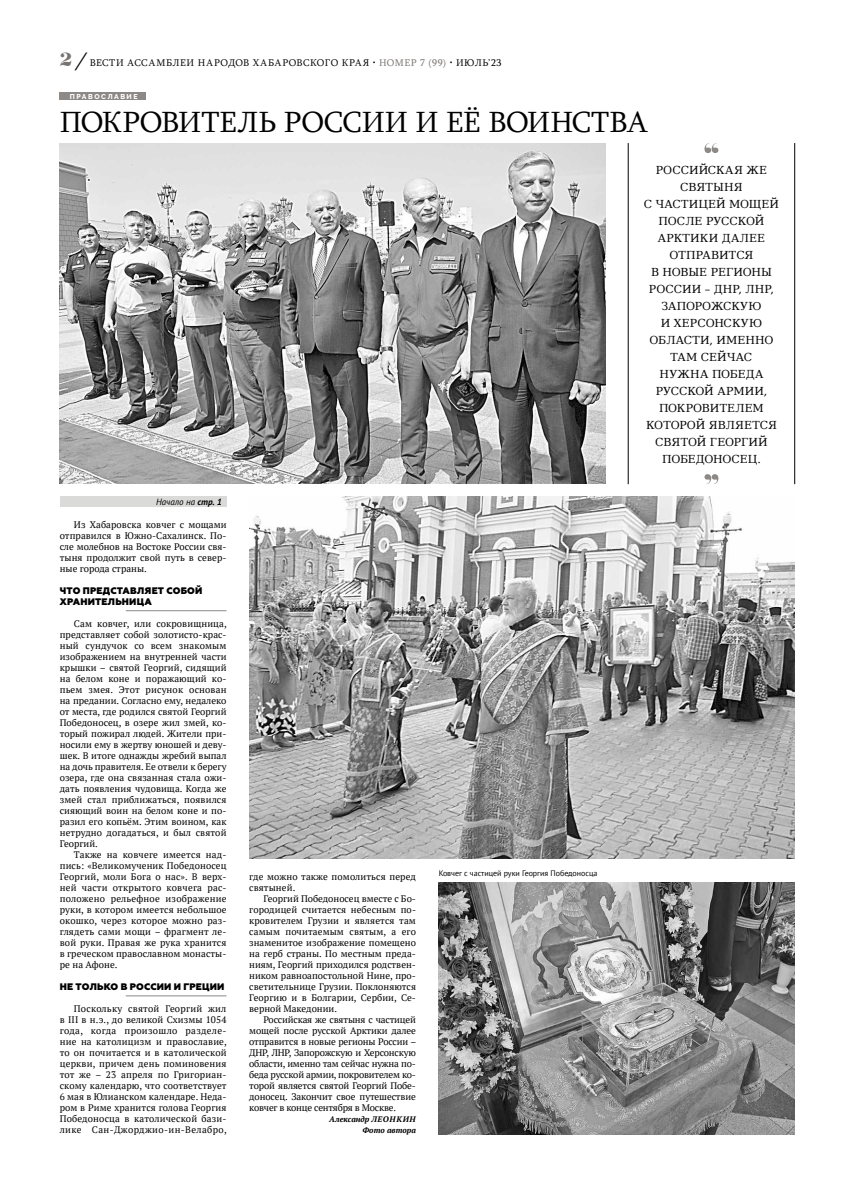
<style>
.page{position:relative;width:842px;height:1191px;background:#fff}
.page>*{position:absolute;margin:0;border:0;box-sizing:border-box;transform-origin:0 0}
.t1{font:30px "Sylfaen";letter-spacing:-.01em;color:#000}
.t2{font:11px/17px "DejaVu Serif";letter-spacing:.005em;color:#000;text-align:center}
.t3{font:10px "Sylfaen";letter-spacing:.055em;color:#000}
.t4{font:9.5px/11px "PT Serif";letter-spacing:.005em;color:#000;text-align:justify}
.t5{font:800 9.5px/11px "Geometria";letter-spacing:.02em;color:#000}
.t6{font:italic 9px "PT Sans";color:#000}
.t7{font:8px "PT Sans";color:#000}
.t8{font:italic 700 8px/11px "PT Serif";color:#000;text-align:right}
.t9{font:800 7px "Raleway";letter-spacing:.21em;color:#fff}
.s1{font-family:"Bradobrei";font-size:18px;color:#787370}
.s2{font-family:"Bradobrei";font-size:18px}
.s3{color:#787370}
.s4{font-weight:700}
</style>
<div class="page">
<div style="left:60px;top:496px;width:167px;height:11px;background:#dadad9"></div>
<hr style="left:794px;top:143px;width:1px;height:341px;background:#000">
<hr style="left:628px;top:143px;width:1px;height:341px;background:#000">
<svg style="left:704px;top:143px;width:14px;height:10px"></svg>
<svg style="left:704px;top:474px;width:14px;height:10px"></svg>
<hr style="left:126px;top:610px;width:100px;height:1px;background:#8c8986">
<hr style="left:126px;top:995px;width:100px;height:1px;background:#8c8986">
<img style="left:60px;top:143px;width:545px;height:340px">
<img style="left:249px;top:496px;width:546px;height:363px">
<img style="left:439px;top:882px;width:356px;height:252px">
<div style="left:60px;top:93px;width:86px;height:7px;background:#8c8986"></div>
<p class="t3" style="left:60px;top:56px;width:443px"><span class="s1">2</span><span class="s2">/</span>ВЕСТИ АССАМБЛЕИ НАРОДОВ ХАБАРОВСКОГО КРАЯ • <span class="s3">НОМЕР 7 (99)</span> • ИЮЛЬ’23</p>
<p class="t9" style="left:70px;top:93px;width:69px">ПРАВОСЛАВИЕ</p>
<h1 class="t1" style="left:60px;top:102px;width:590px">ПОКРОВИТЕЛЬ РОССИИ И ЕЁ ВОИНСТВА</h1>
<p class="t6" style="left:156px;top:496px;width:67px">Начало на <span class="s4">стр. 1</span></p>
<p class="t4" style="left:60px;top:519px;width:168px;text-indent:14px">Из Хабаровска ковчег с мощами отправился в Южно-Сахалинск. По&shy;сле молебнов на Востоке России свя&shy;тыня продолжит свой путь в север&shy;ные города страны.</p>
<p class="t5" style="left:60px;top:585px;width:144px">ЧТО ПРЕДСТАВЛЯЕТ СОБОЙ<br>ХРАНИТЕЛЬНИЦА</p>
<p class="t4" style="left:60px;top:618px;width:169px;text-indent:14px">Сам ковчег, или сокровищница, представляет собой золотисто-крас&shy;ный сундучок со всем знакомым изображением на внутренней части крышки – святой Георгий, сидящий на белом коне и поражающий ко&shy;пьем змея. Этот рисунок основан на предании. Согласно ему, недалеко от места, где родился святой Георгий Победоносец, в озере жил змей, ко&shy;торый пожирал людей. Жители при&shy;носили ему в жертву юношей и деву&shy;шек. В итоге однажды жребий выпал на дочь правителя. Ее отвели к берегу озера, где она связанная стала ожи&shy;дать появления чудовища. Когда же змей стал приближаться, появился сияющий воин на белом коне и по&shy;разил его копьём. Этим воином, как нетрудно догадаться, и был святой Георгий.</p>
<p class="t4" style="left:60px;top:849px;width:168px;text-indent:14px">Также на ковчеге имеется над&shy;пись: «Великомученик Победоносец Георгий, моли Бога о нас». В верх&shy;ней части открытого ковчега рас&shy;положено рельефное изображение руки, в котором имеется небольшое окошко, через которое можно раз&shy;глядеть сами мощи – фрагмент ле&shy;вой руки. Правая же рука хранится в греческом православном монасты&shy;ре на Афоне.</p>
<p class="t5" style="left:60px;top:982px;width:166px">НЕ ТОЛЬКО В РОССИИ И ГРЕЦИИ</p>
<p class="t4" style="left:60px;top:1003px;width:169px;text-indent:14px">Поскольку святой Георгий жил в III в н.э., до великой Схизмы 1054 года, когда произошло разделе&shy;ние на католицизм и православие, то он почитается и в католической церкви, причем день поминовения тот же – 23 апреля по Григориан&shy;скому календарю, что соответствует 6 мая в Юлианском календаре. Неда&shy;ром в Риме хранится голова Георгия Победоносца в католической бази&shy;лике Сан-Джорджио-ин-Велабро,</p>
<p class="t4" style="left:249px;top:871px;width:168px">где можно также помолиться перед святыней.</p>
<p class="t4" style="left:249px;top:893px;width:168px;text-indent:14px">Георгий Победоносец вместе с Бо&shy;городицей считается небесным по&shy;кровителем Грузии и является там самым почитаемым святым, а его знаменитое изображение помещено на герб страны. По местным преда&shy;ниям, Георгий приходился родствен&shy;ником равноапостольной Нине, про&shy;светительнице Грузии. Поклоняются Георгию и в Болгарии, Сербии, Се&shy;верной Македонии.</p>
<p class="t4" style="left:249px;top:1014px;width:169px;text-indent:14px">Российская же святыня с частицей мощей после русской Арктики далее отправится в новые регионы России – ДНР, ЛНР, Запорожскую и Херсонскую области, именно там сейчас нужна по&shy;беда русской армии, покровителем ко&shy;торой является святой Георгий Побе&shy;доносец. Закончит свое путешествие ковчег в конце сентября в Москве.</p>
<p class="t8" style="left:329px;top:1114px;width:88px">Александр ЛЕОНКИН<br>Фото автора</p>
<p class="t7" style="left:439px;top:868px;width:160px">Ковчег с частицей руки Георгия Победоносца</p>
<p class="t2" style="left:644px;top:161px;width:137px">РОССИЙСКАЯ ЖЕ<br>СВЯТЫНЯ<br>С ЧАСТИЦЕЙ МОЩЕЙ<br>ПОСЛЕ РУССКОЙ<br>АРКТИКИ ДАЛЕЕ<br>ОТПРАВИТСЯ<br>В НОВЫЕ РЕГИОНЫ<br>РОССИИ – ДНР, ЛНР,<br>ЗАПОРОЖСКУЮ<br>И ХЕРСОНСКУЮ<br>ОБЛАСТИ, ИМЕННО<br>ТАМ СЕЙЧАС<br>НУЖНА ПОБЕДА<br>РУССКОЙ АРМИИ,<br>ПОКРОВИТЕЛЕМ<br>КОТОРОЙ ЯВЛЯЕТСЯ<br>СВЯТОЙ ГЕОРГИЙ<br>ПОБЕДОНОСЕЦ.</p>
</div>
